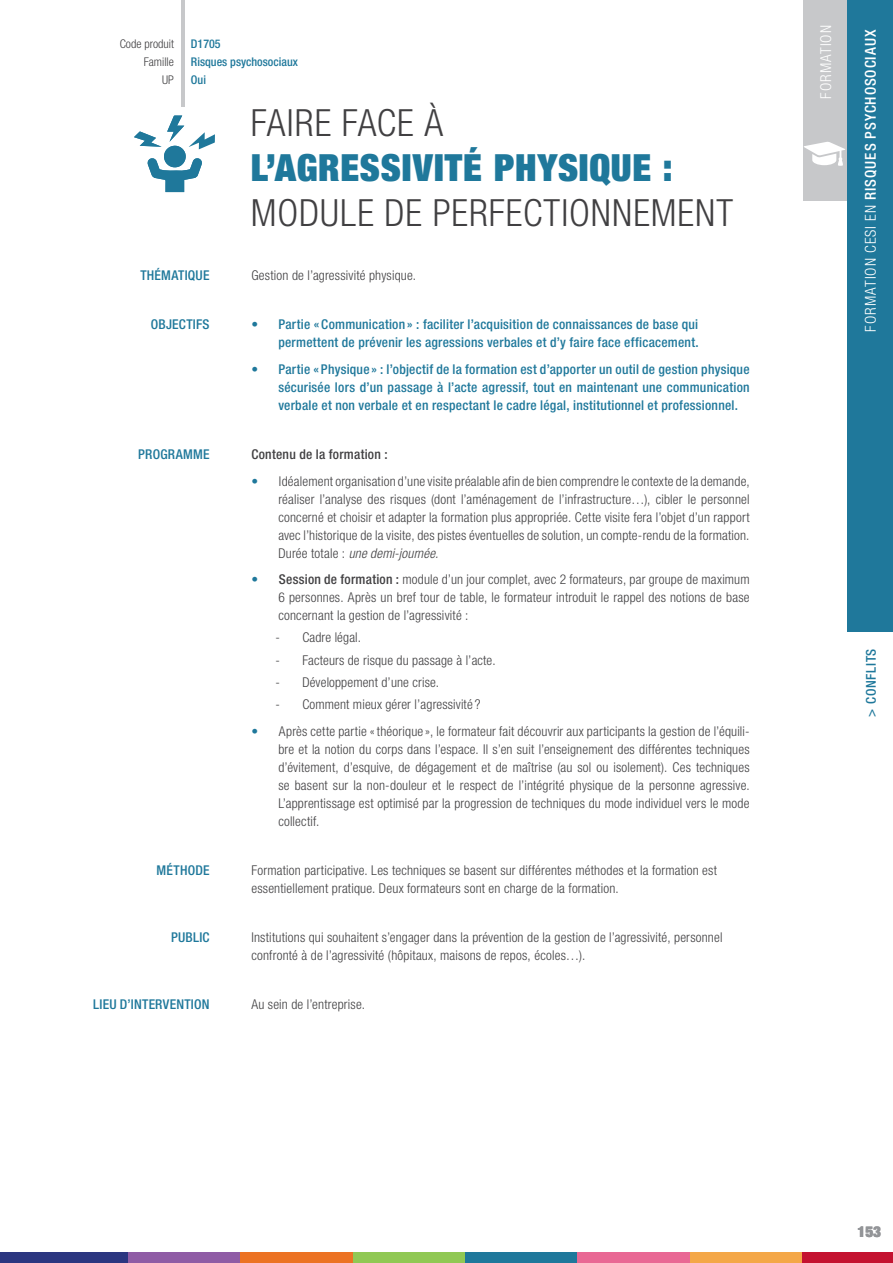
<style>
.page{position:relative;width:893px;height:1263px;background:#fff}
.page>*{position:absolute;margin:0;border:0;box-sizing:border-box;transform-origin:0 0}
.t1{font:300 condensed 37.5px "Helvetica Neue";letter-spacing:.025em;color:#414042}
.t2{font:900 expanded 37.5px "Helvetica Neue";letter-spacing:.02em;color:#1f789b}
.t3{font:500 condensed 15px "Helvetica Neue";letter-spacing:.06em;color:#fff}
.t4{font:300 condensed 15px "Helvetica Neue";letter-spacing:.065em;color:#fff}
.t5{font:900 expanded 15px "Helvetica Neue";color:#939598}
.t6{font:300 condensed 13.5px/18px "Helvetica Neue";letter-spacing:.015em;color:#414042;text-align:justify}
.t7{font:500 condensed 13.5px/18px "Helvetica Neue";letter-spacing:.02em;color:#1f789b;text-align:right}
.t8{font:500 condensed 13.5px "Helvetica Neue";letter-spacing:.02em;color:#414042}
.t9{font:500 condensed 13.5px "Helvetica Neue";letter-spacing:.05em;color:#1f789b}
.t10{font:500 condensed 12px "Helvetica Neue";color:#1f789b}
.t11{font:300 condensed 12px "Helvetica Neue";color:#414042}
.s1{color:#1f789b}
.s2{font-style:italic}
.s3{font-weight:500}
.s4{font-weight:300}
</style>
<div class="page">
<div style="left:689px;top:1252px;width:113px;height:11px;background:#f4a747"></div>
<div style="left:577px;top:1252px;width:112px;height:11px;background:#e96894"></div>
<div style="left:464px;top:1252px;width:113px;height:11px;background:#1f789b"></div>
<div style="left:352px;top:1252px;width:113px;height:11px;background:#90c854"></div>
<div style="left:240px;top:1252px;width:112px;height:11px;background:#ec7223"></div>
<div style="left:127px;top:1252px;width:113px;height:11px;background:#8f5ca5"></div>
<div style="left:0;top:1252px;width:128px;height:11px;background:#2b3680"></div>
<div style="left:802px;top:1252px;width:91px;height:11px;background:#c41230"></div>
<div style="left:804px;top:0;width:43px;height:201px;background:#c7c8ca"></div>
<svg style="left:803px;top:142px;width:42px;height:24px"></svg>
<div style="left:847px;top:0;width:46px;height:631px;background:#1f789b"></div>
<hr style="left:181px;top:0;width:3px;height:106px;background:#c7c8ca">
<svg style="left:147px;top:158px;width:55px;height:34px"></svg>
<div style="left:164px;top:145px;width:22px;height:23px;background:#1f789b;border-radius:50%"></div>
<svg style="left:134px;top:131px;width:27px;height:16px"></svg>
<svg style="left:167px;top:115px;width:48px;height:34px"></svg>
<p class="t11" style="left:120px;top:37px;width:56px">Code produit</p>
<p class="t10" style="left:191px;top:36px;width:31px">D1705</p>
<p class="t11" style="left:144px;top:55px;width:32px">Famille</p>
<p class="t10" style="left:191px;top:54px;width:108px">Risques psychosociaux</p>
<p class="t11" style="left:162px;top:73px;width:13px">UP</p>
<p class="t10" style="left:191px;top:72px;width:17px">Oui</p>
<h1 class="t1" style="left:251px;top:101px;width:194px">FAIRE FACE À</h1>
<h1 class="t2" style="left:251px;top:144px;width:423px">L’AGRESSIVITÉ PHYSIQUE :</h1>
<h1 class="t1" style="left:251px;top:191px;width:484px">MODULE DE PERFECTIONNEMENT</h1>
<p class="t7" style="left:140px;top:266px;width:71px">THÉMATIQUE</p>
<p class="t6" style="left:251px;top:266px;width:166px">Gestion de l’agressivité physique.</p>
<p class="t7" style="left:151px;top:315px;width:60px">OBJECTIFS</p>
<p class="t7" style="left:251px;top:315px;width:449px">• Partie « Communication » : faciliter l’acquisition de connaissances de base qui permettent de prévenir les agressions verbales et d’y faire face efficacement.</p>
<p class="t7" style="left:278px;top:360px;width:473px;text-align:justify;text-indent:-27px">• Partie « Physique » : l’objectif de la formation est d’apporter un outil de gestion physique sécurisée lors d’un passage à l’acte agressif, tout en maintenant une communication verbale et non verbale et en respectant le cadre légal, institutionnel et professionnel.</p>
<p class="t7" style="left:138px;top:445px;width:73px">PROGRAMME</p>
<p class="t8" style="left:251px;top:446px;width:138px">Contenu de la formation :</p>
<p class="t6" style="left:278px;top:472px;width:473px;text-indent:-27px"><span class="s1">•</span> Idéalement organisation d’une visite préalable afin de bien comprendre le contexte de la demande, réaliser l’analyse des risques (dont l’aménagement de l’infrastructure…), cibler le personnel concerné et choisir et adapter la formation plus appropriée. Cette visite fera l’objet d’un rapport avec l’historique de la visite, des pistes éventuelles de solution, un compte-rendu de la formation.<br>Durée totale : <span class="s2">une demi-journée.</span></p>
<p class="t6" style="left:278px;top:570px;width:473px;text-indent:-27px"><span class="s1">•</span> <span class="s3">Session de formation :</span> module d’un jour complet, avec 2 formateurs, par groupe de maximum 6 personnes. Après un bref tour de table, le formateur introduit le rappel des notions de base concernant la gestion de l’agressivité :</p>
<p class="t6" style="left:275px;top:628px;width:87px">- Cadre légal.</p>
<p class="t6" style="left:275px;top:651px;width:222px">- Facteurs de risque du passage à l’acte.</p>
<p class="t6" style="left:275px;top:673px;width:165px">- Développement d’une crise.</p>
<p class="t6" style="left:275px;top:695px;width:207px">- Comment mieux gérer l’agressivité ?</p>
<p class="t6" style="left:278px;top:722px;width:473px;text-indent:-27px"><span class="s1">•</span> Après cette partie «théorique », le formateur fait découvrir aux participants la gestion de l’équili&shy;bre et la notion du corps dans l’espace. Il s’en suit l’enseignement des différentes techniques d’évitement, d’esquive, de dégagement et de maîtrise (au sol ou isolement). Ces techniques se basent sur la non-douleur et le respect de l’intégrité physique de la personne agressive.<br>L’apprentissage est optimisé par la progression de techniques du mode individuel vers le mode collectif.</p>
<p class="t7" style="left:157px;top:861px;width:54px">MÉTHODE</p>
<p class="t6" style="left:251px;top:861px;width:467px">Formation participative. Les techniques se basent sur différentes méthodes et la formation est essentiellement pratique. Deux formateurs sont en charge de la formation.</p>
<p class="t7" style="left:171px;top:928px;width:40px">PUBLIC</p>
<p class="t6" style="left:251px;top:928px;width:473px">Institutions qui souhaitent s’engager dans la prévention de la gestion de l’agressivité, personnel confronté à de l’agressivité (hôpitaux, maisons de repos, écoles…).</p>
<p class="t7" style="left:93px;top:995px;width:118px">LIEU D’INTERVENTION</p>
<p class="t6" style="left:251px;top:995px;width:115px">Au sein de l’entreprise.</p>
<p class="t4" style="left:817px;top:99px;width:75px;rotate:-90deg">FORMATION</p>
<p class="t3" style="left:862px;top:332px;width:303px;rotate:-90deg"><span class="s4">FORMATION CESI EN</span> RISQUES PSYCHOSOCIAUX</p>
<p class="t9" style="left:863px;top:717px;width:70px;rotate:-90deg">&gt; CONFLITS</p>
<p class="t5" style="left:858px;top:1222px;width:25px">153</p>
</div>
